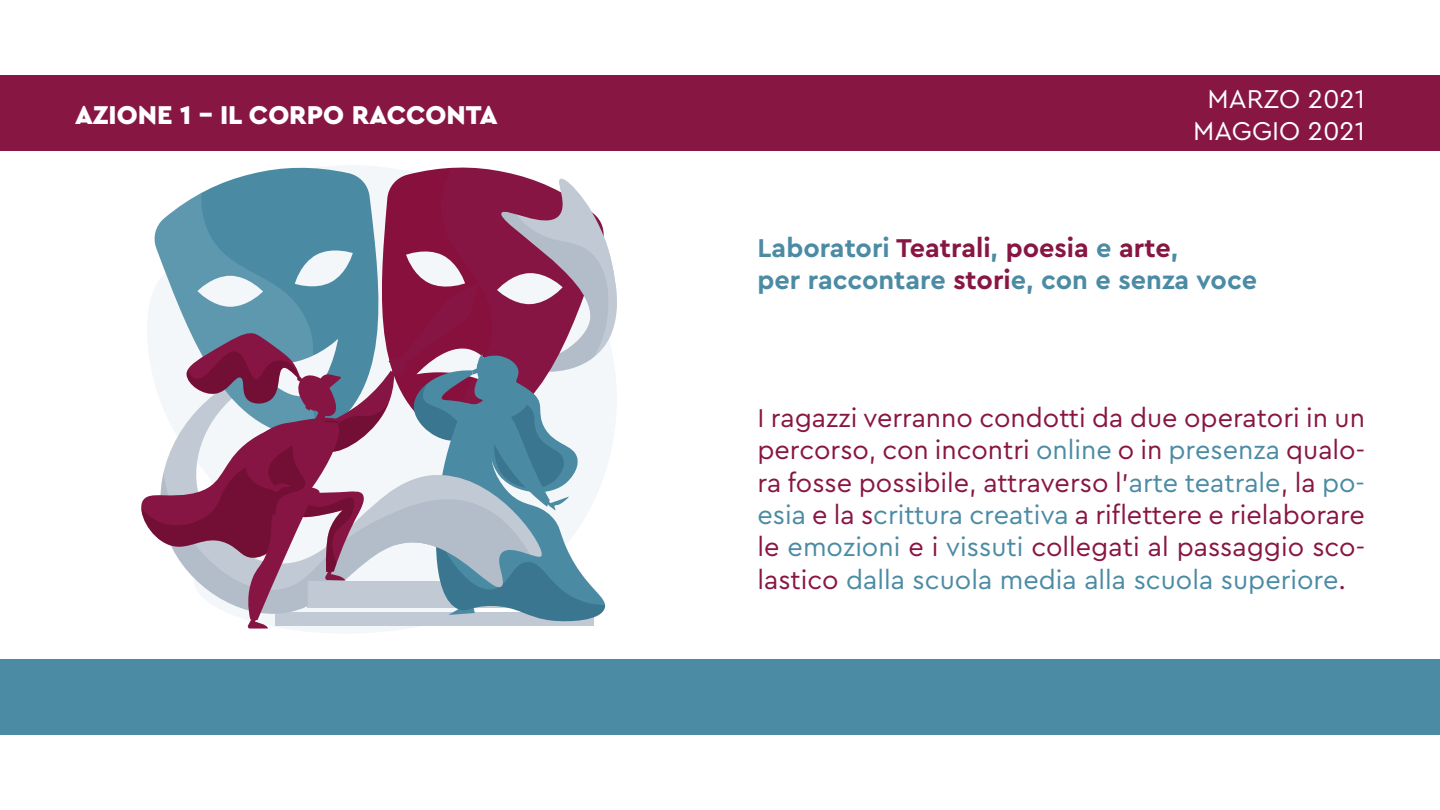
<style>
.page{position:relative;width:1440px;height:810px;background:#fff}
.page>*{position:absolute;margin:0;border:0;box-sizing:border-box;transform-origin:0 0}
.t1{font:27px/32.4px "Cera Pro";color:#881643;text-align:justify}
.t2{font:700 27px/32.4px "Cera Pro";color:#4b8ba4}
.t3{font:900 27px "Cera Pro";color:#fff}
.t4{font:27px/32.4px "Cera Pro";color:#fff;text-align:center}
.s1{color:#881643}
.s2{color:#4b8ba4}
</style>
<div class="page">
<svg style="left:141px;top:168px;width:476px;height:461px"></svg>
<div style="left:0;top:75px;width:1440px;height:76px;background:#881643"></div>
<div style="left:0;top:659px;width:1440px;height:76px;background:#4b8ba4"></div>
<p class="t3" style="left:75px;top:97px;width:424px">AZIONE 1 - IL CORPO RACCONTA</p>
<p class="t4" style="left:1193px;top:81px;width:173px">MARZO 2021<br>MAGGIO 2021</p>
<p class="t2" style="left:758px;top:231px;width:501px">Laboratori <span class="s1">Teatrali</span>, <span class="s1">poesia</span> e <span class="s1">arte</span>,<br>per raccontare <span class="s1">stori</span>e, con e senza voce</p>
<p class="t1" style="left:758px;top:400px;width:609px">I ragazzi verranno condotti da due operatori in un percorso, con incontri <span class="s2">online</span> o in <span class="s2">presenza</span> qualo&shy;ra fosse possibile, attraverso l’<span class="s2">arte teatrale</span>, la <span class="s2">po&shy;esia</span> e la s<span class="s2">crittura creativa</span> a riflettere e rielaborare le <span class="s2">emozioni</span> e i <span class="s2">vissuti</span> collegati al passaggio sco&shy;lastico <span class="s2">dalla scuola media alla scuola superiore</span>.</p>
</div>
